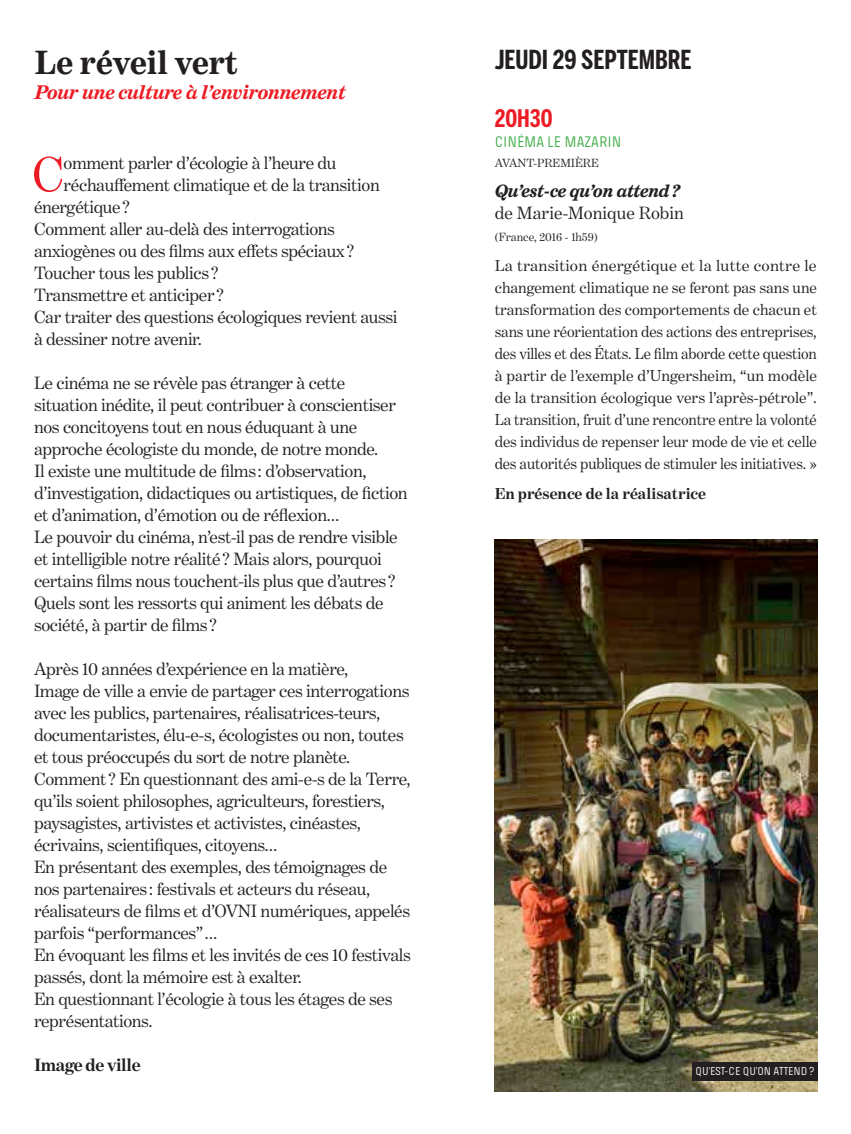
<style>
.page{position:relative;width:851px;height:1134px;background:#fff}
.page>*{position:absolute;margin:0;border:0;box-sizing:border-box;transform-origin:0 0}
.t1{font:50.2px "Benton Modern One";color:#ed1c24}
.t2{font:700 34px "Benton Modern Three";color:#231f20}
.t3{font:700 26px "Benton Sans Comp";color:#231f20}
.t4{font:700 24px "Benton Sans Comp";color:#ed1c24}
.t5{font:italic 700 20px "Benton Modern Three";color:#ed1c24}
.t6{font:18px/22px "Benton Modern One";letter-spacing:-.02em;color:#231f20}
.t7{font:italic 700 18px "Benton Modern Four";color:#231f20}
.t8{font:18px "Benton Modern One";color:#231f20}
.t9{font:700 18px "Benton Modern One";letter-spacing:-.02em;color:#231f20}
.t10{font:16px/22px "Benton Modern One";letter-spacing:-.01em;color:#231f20;text-align:justify;scale:1.04 1}
.t11{font:700 16px "Benton Modern One";color:#231f20}
.t12{font:16px "Pilcrow Soft";color:#41ad49}
.t13{font:12px "Benton Modern One";color:#231f20}
.t14{font:12px "Pilcrow Soft";color:#fff}
</style>
<div class="page">
<img style="left:494px;top:540px;width:323px;height:552px">
<div style="left:692px;top:1061px;width:125px;height:19px;background:#231f20"></div>
<h2 class="t2" style="left:35px;top:42px;width:205px">Le réveil vert</h2>
<p class="t5" style="left:35px;top:80px;width:312px">Pour une culture à l’environnement</p>
<h1 class="t1" style="left:32px;top:144px;width:34px">C</h1>
<p class="t6" style="left:64px;top:152px;width:274px">omment parler d’écologie à l’heure du</p>
<p class="t6" style="left:64px;top:174px;width:318px">réchauffement climatique et de la transition</p>
<p class="t6" style="left:34px;top:196px;width:98px">énergétique?</p>
<p class="t6" style="left:34px;top:218px;width:302px">Comment aller au-delà des interrogations</p>
<p class="t6" style="left:34px;top:240px;width:322px">anxiogènes ou des films aux effets spéciaux?</p>
<p class="t6" style="left:34px;top:262px;width:186px">Toucher tous les publics?</p>
<p class="t6" style="left:34px;top:284px;width:191px">Transmettre et anticiper?</p>
<p class="t6" style="left:34px;top:306px;width:365px">Car traiter des questions écologiques revient aussi</p>
<p class="t6" style="left:34px;top:328px;width:169px">à dessiner notre avenir.</p>
<p class="t6" style="left:34px;top:372px;width:375px">Le cinéma ne se révèle pas étranger à cette situation inédite, il peut contribuer à conscientiser nos concitoyens tout en nous éduquant à une approche écologiste du monde, de notre monde.<br>Il existe une multitude de films: d’observation, d’investigation, didactiques ou artistiques, de fiction et d’animation, d’émotion ou de réflexion…<br>Le pouvoir du cinéma, n’est-il pas de rendre visible et intelligible notre réalité? Mais alors, pourquoi certains films nous touchent-ils plus que d’autres?<br>Quels sont les ressorts qui animent les débats de société, à partir de films?</p>
<p class="t6" style="left:34px;top:658px;width:378px">Après 10 années d’expérience en la matière,<br>Image de ville a envie de partager ces interrogations avec les publics, partenaires, réalisatrices-teurs, documentaristes, élu-e-s, écologistes ou non, toutes et tous préoccupés du sort de notre planète.<br>Comment? En questionnant des ami-e-s de la Terre, qu’ils soient philosophes, agriculteurs, forestiers, paysagistes, artivistes et activistes, cinéastes, écrivains, scientifiques, citoyens…<br>En présentant des exemples, des témoignages de nos partenaires: festivals et acteurs du réseau, réalisateurs de films et d’OVNI numériques, appelés parfois “performances”…<br>En évoquant les films et les invités de ces 10 festivals passés, dont la mémoire est à exalter.<br>En questionnant l’écologie à tous les étages de ses représentations.</p>
<p class="t9" style="left:34px;top:1054px;width:108px">Image de ville</p>
<h3 class="t3" style="left:494px;top:44px;width:198px">JEUDI 29 SEPTEMBRE</h3>
<h3 class="t4" style="left:494px;top:104px;width:59px">20H30</h3>
<p class="t12" style="left:494px;top:134px;width:128px">CINÉMA LE MAZARIN</p>
<p class="t13" style="left:494px;top:156px;width:106px">AVANT-PREMIÈRE</p>
<p class="t7" style="left:494px;top:180px;width:187px">Qu’est-ce qu’on attend?</p>
<p class="t8" style="left:494px;top:202px;width:190px">de Marie-Monique Robin</p>
<p class="t13" style="left:494px;top:230px;width:104px">(France, 2016 - 1h59)</p>
<p class="t10" style="left:494px;top:255px;width:311px">La transition énergétique et la lutte contre le changement climatique ne se feront pas sans une transformation des comportements de chacun et sans une réorientation des actions des entreprises, des villes et des États. Le film aborde cette question à partir de l’exemple d’Ungersheim, “un modèle de la transition écologique vers l’après-pétrole”.<br>La transition, fruit d’une rencontre entre la volonté des individus de repenser leur mode de vie et celle des autorités publiques de stimuler les initiatives. »</p>
<p class="t11" style="left:494px;top:484px;width:213px">En présence de la réalisatrice</p>
<p class="t14" style="left:695px;top:1065px;width:120px">QU’EST-CE QU’ON ATTEND?</p>
</div>
